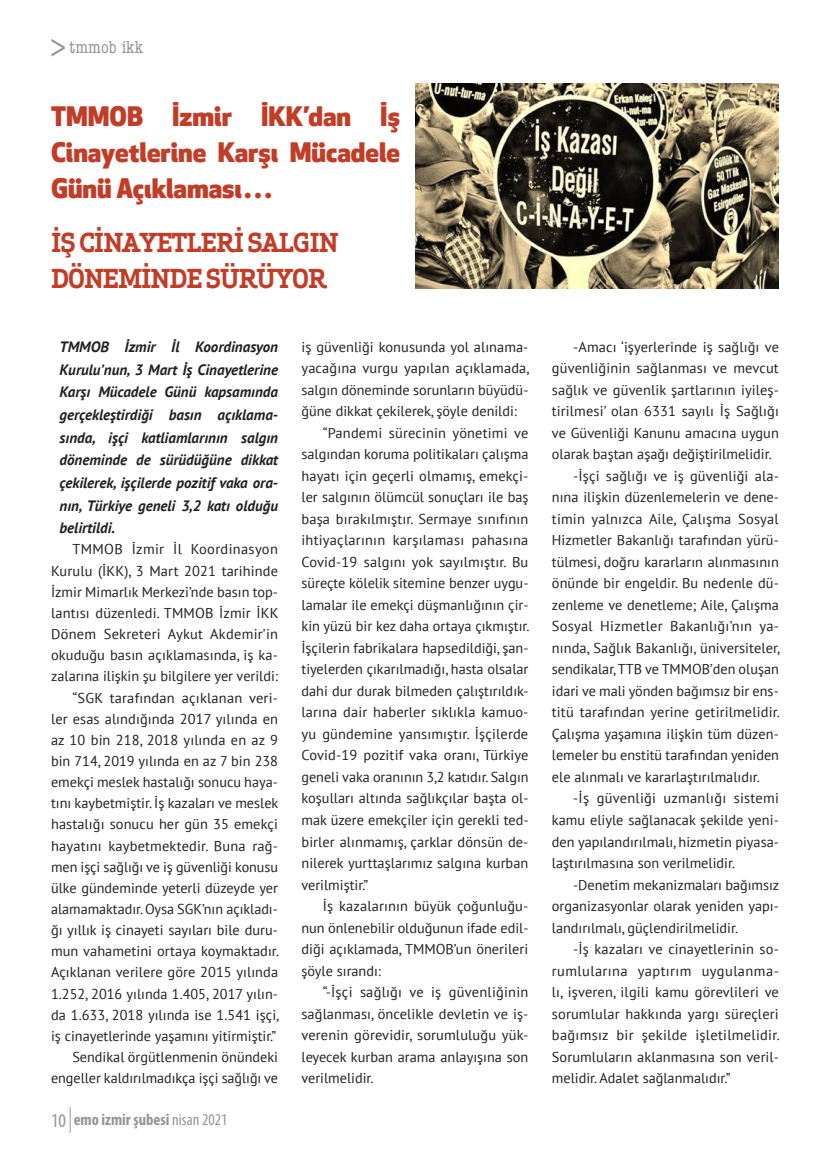
<style>
.page{position:relative;width:830px;height:1170px;background:#fff}
.page>*{position:absolute;margin:0;border:0;box-sizing:border-box;transform-origin:0 0}
.t1{font:33px "Apex New";color:#939598}
.t2{font:800 26.25px/36px "Apex New";color:#c23d28;text-align:justify}
.t3{font:700 25.5px/36px "Apex Serif";letter-spacing:-.04em;color:#c23d28}
.t4{font:condensed 18px "American Typewriter";letter-spacing:.01em;color:#939598}
.t5{font:700 condensed 16.5px "Myriad Pro";color:#939598}
.t6{font:italic 700 15px/22.6px "PT Sans";color:#231f20;text-align:justify}
.t7{font:14.25px/21.1px "PT Sans";color:#231f20;text-align:right}
.t8{font:14.25px "PT Sans";letter-spacing:.02em;color:#231f20}
.t9{font:14.25px "PT Sans";letter-spacing:.03em;color:#231f20}
.s1{font-weight:400;font-size:19.5px}
.s2{font-weight:400}
</style>
<div class="page">
<svg style="left:70px;top:1107px;width:1px;height:25px"></svg>
<img style="left:415px;top:83px;width:363px;height:205px">
<h1 class="t1" style="left:50px;top:26px;width:18px">&gt;</h1>
<p class="t4" style="left:69px;top:37px;width:75px">tmmob ikk</p>
<h2 class="t2" style="left:51px;top:98px;width:350px">TMMOB İzmir İKK’dan İş Cinayetlerine Karşı Mücadele Günü Açıklaması…</h2>
<h3 class="t3" style="left:51px;top:224px;width:289px">İŞ CİNAYETLERİ SALGIN<br>DÖNEMİNDE SÜRÜYOR</h3>
<p class="t6" style="left:60px;top:336px;width:220px">TMMOB İzmir İl Koordinasyon Kurulu’nun, 3 Mart İş Cinayetlerine Karşı Mücadele Günü kapsamında gerçekleştirdiği basın açıklama&shy;sında, işçi katliamlarının salgın döneminde de sürüdüğüne dikkat çekilerek, işçilerde pozitif vaka ora&shy;nın, Türkiye geneli 3,2 katı olduğu belirtildi.</p>
<p class="t7" style="left:51px;top:539px;width:229px">TMMOB İzmir İl Koordinasyon Kurulu (İKK), 3 Mart 2021 tarihinde İzmir Mimarlık Merkezi’nde basın top&shy;lantısı düzenledi. TMMOB İzmir İKK Dönem Sekreteri Aykut Akdemir’in okuduğu basın açıklamasında, iş ka&shy;zalarına ilişkin şu bilgilere yer verildi: “SGK tarafından açıklanan veri-<br>ler esas alındığında 2017 yılında en az 10 bin 218, 2018 yılında en az 9 bin 714, 2019 yılında en az 7 bin 238 emekçi meslek hastalığı sonucu haya&shy;tını kaybetmiştir. İş kazaları ve meslek hastalığı sonucu her gün 35 emekçi hayatını kaybetmektedir. Buna rağ&shy;men işçi sağlığı ve iş güvenliği konusu ülke gündeminde yeterli düzeyde yer alamamaktadır. Oysa SGK’nın açıkladı&shy;ğı yıllık iş cinayeti sayıları bile duru&shy;mun vahametini ortaya koymaktadır.<br>Açıklanan verilere göre 2015 yılında 1.252, 2016 yılında 1.405, 2017 yılın&shy;da 1.633, 2018 yılında ise 1.541 işçi, iş cinayetlerinde yaşamını yitirmiştir.” Sendikal örgütlenmenin önündeki engeller kaldırılmadıkça işçi sağlığı ve</p>
<p class="t5" style="left:51px;top:1109px;width:178px"><span class="s1">10</span> emo izmir şubesi <span class="s2">nisan 2021</span></p>
<p class="t7" style="left:301px;top:336px;width:228px">iş güvenliği konusunda yol alınama-</p>
<p class="t7" style="left:301px;top:358px;width:229px">yacağına vurgu yapılan açıklamada,</p>
<p class="t7" style="left:301px;top:379px;width:228px">salgın döneminde sorunların büyüdü-</p>
<p class="t7" style="left:301px;top:401px;width:217px">ğüne dikkat çekilerek, şöyle denildi:</p>
<p class="t7" style="left:322px;top:422px;width:207px">“Pandemi sürecinin yönetimi ve</p>
<p class="t7" style="left:301px;top:444px;width:228px">salgından koruma politikaları çalışma</p>
<p class="t7" style="left:301px;top:465px;width:228px">hayatı için geçerli olmamış, emekçi-</p>
<p class="t7" style="left:301px;top:487px;width:228px">ler salgının ölümcül sonuçları ile baş</p>
<p class="t7" style="left:301px;top:508px;width:228px">başa bırakılmıştır. Sermaye sınıfının</p>
<p class="t7" style="left:301px;top:530px;width:228px">ihtiyaçlarının karşılaması pahasına</p>
<p class="t7" style="left:301px;top:551px;width:228px">Covid-19 salgını yok sayılmıştır. Bu</p>
<p class="t7" style="left:301px;top:573px;width:228px">süreçte kölelik sitemine benzer uygu-</p>
<p class="t7" style="left:301px;top:594px;width:228px">lamalar ile emekçi düşmanlığının çir-</p>
<p class="t7" style="left:301px;top:616px;width:229px">kin yüzü bir kez daha ortaya çıkmıştır.</p>
<p class="t7" style="left:301px;top:637px;width:228px">İşçilerin fabrikalara hapsedildiği, şan-</p>
<p class="t7" style="left:301px;top:659px;width:228px">tiyelerden çıkarılmadığı, hasta olsalar</p>
<p class="t7" style="left:301px;top:680px;width:228px">dahi dur durak bilmeden çalıştırıldık-</p>
<p class="t7" style="left:301px;top:702px;width:228px">larına dair haberler sıklıkla kamuo-</p>
<p class="t7" style="left:301px;top:723px;width:228px">yu gündemine yansımıştır. İşçilerde</p>
<p class="t7" style="left:301px;top:745px;width:228px">Covid-19 pozitif vaka oranı, Türkiye</p>
<p class="t7" style="left:301px;top:766px;width:228px">geneli vaka oranının 3,2 katıdır. Salgın</p>
<p class="t7" style="left:301px;top:788px;width:228px">koşulları altında sağlıkçılar başta ol-</p>
<p class="t7" style="left:301px;top:809px;width:228px">mak üzere emekçiler için gerekli ted-</p>
<p class="t7" style="left:301px;top:831px;width:228px">birler alınmamış, çarklar dönsün de-</p>
<p class="t7" style="left:301px;top:852px;width:228px">nilerek yurttaşlarımız salgına kurban</p>
<p class="t7" style="left:301px;top:874px;width:68px">verilmiştir.”</p>
<p class="t7" style="left:322px;top:896px;width:207px">İş kazalarının büyük çoğunluğu-</p>
<p class="t7" style="left:301px;top:917px;width:228px">nun önlenebilir olduğunun ifade edil-</p>
<p class="t7" style="left:301px;top:939px;width:228px">diği açıklamada, TMMOB’un önerileri</p>
<p class="t7" style="left:301px;top:960px;width:81px">şöyle sırandı:</p>
<p class="t7" style="left:322px;top:982px;width:207px">“-İşçi sağlığı ve iş güvenliğinin</p>
<p class="t7" style="left:301px;top:1003px;width:228px">sağlanması, öncelikle devletin ve iş-</p>
<p class="t7" style="left:301px;top:1025px;width:228px">verenin görevidir, sorumluluğu yük-</p>
<p class="t7" style="left:301px;top:1046px;width:228px">leyecek kurban arama anlayışına son</p>
<p class="t7" style="left:301px;top:1068px;width:74px">verilmelidir.</p>
<p class="t7" style="left:573px;top:336px;width:207px">-Amacı ‘işyerlerinde iş sağlığı ve</p>
<p class="t7" style="left:551px;top:358px;width:228px">güvenliğinin sağlanması ve mevcut</p>
<p class="t7" style="left:551px;top:379px;width:228px">sağlık ve güvenlik şartlarının iyileş-</p>
<p class="t7" style="left:551px;top:401px;width:228px">tirilmesi’ olan 6331 sayılı İş Sağlığı</p>
<p class="t7" style="left:551px;top:422px;width:228px">ve Güvenliği Kanunu amacına uygun</p>
<p class="t7" style="left:551px;top:444px;width:221px">olarak baştan aşağı değiştirilmelidir.</p>
<p class="t7" style="left:573px;top:465px;width:207px">-İşçi sağlığı ve iş güvenliği ala-</p>
<p class="t7" style="left:551px;top:487px;width:228px">nına ilişkin düzenlemelerin ve dene-</p>
<p class="t7" style="left:551px;top:508px;width:228px">timin yalnızca Aile, Çalışma Sosyal</p>
<p class="t7" style="left:551px;top:530px;width:228px">Hizmetler Bakanlığı tarafından yürü-</p>
<p class="t7" style="left:551px;top:551px;width:228px">tülmesi, doğru kararların alınmasının</p>
<p class="t7" style="left:551px;top:573px;width:228px">önünde bir engeldir. Bu nedenle dü-</p>
<p class="t7" style="left:551px;top:594px;width:228px">zenleme ve denetleme; Aile, Çalışma</p>
<p class="t8" style="left:551px;top:618px;width:228px">Sosyal Hizmetler Bakanlığı’nın ya-</p>
<p class="t7" style="left:551px;top:637px;width:229px">nında, Sağlık Bakanlığı, üniversiteler,</p>
<p class="t7" style="left:551px;top:659px;width:228px">sendikalar, TTB ve TMMOB’den oluşan</p>
<p class="t7" style="left:551px;top:680px;width:228px">idari ve mali yönden bağımsız bir ens-</p>
<p class="t7" style="left:551px;top:702px;width:229px">titü tarafından yerine getirilmelidir.</p>
<p class="t7" style="left:551px;top:723px;width:228px">Çalışma yaşamına ilişkin tüm düzen-</p>
<p class="t7" style="left:551px;top:745px;width:228px">lemeler bu enstitü tarafından yeniden</p>
<p class="t7" style="left:551px;top:766px;width:209px">ele alınmalı ve kararlaştırılmalıdır.</p>
<p class="t8" style="left:573px;top:790px;width:207px">-İş güvenliği uzmanlığı sistemi</p>
<p class="t7" style="left:551px;top:809px;width:228px">kamu eliyle sağlanacak şekilde yeni-</p>
<p class="t7" style="left:551px;top:831px;width:228px">den yapılandırılmalı, hizmetin piyasa-</p>
<p class="t7" style="left:551px;top:852px;width:184px">laştırılmasına son verilmelidir.</p>
<p class="t7" style="left:573px;top:874px;width:207px">-Denetim mekanizmaları bağımsız</p>
<p class="t7" style="left:551px;top:896px;width:228px">organizasyonlar olarak yeniden yapı-</p>
<p class="t7" style="left:551px;top:917px;width:188px">landırılmalı, güçlendirilmelidir.</p>
<p class="t7" style="left:573px;top:939px;width:207px">-İş kazaları ve cinayetlerinin so-</p>
<p class="t9" style="left:551px;top:962px;width:228px">rumlularına yaptırım uygulanma-</p>
<p class="t7" style="left:551px;top:982px;width:228px">lı, işveren, ilgili kamu görevlileri ve</p>
<p class="t7" style="left:551px;top:1003px;width:228px">sorumlular hakkında yargı süreçleri</p>
<p class="t8" style="left:551px;top:1027px;width:229px">bağımsız bir şekilde işletilmelidir.</p>
<p class="t7" style="left:551px;top:1046px;width:228px">Sorumluların aklanmasına son veril-</p>
<p class="t7" style="left:551px;top:1068px;width:180px">melidir. Adalet sağlanmalıdır.”</p>
</div>
